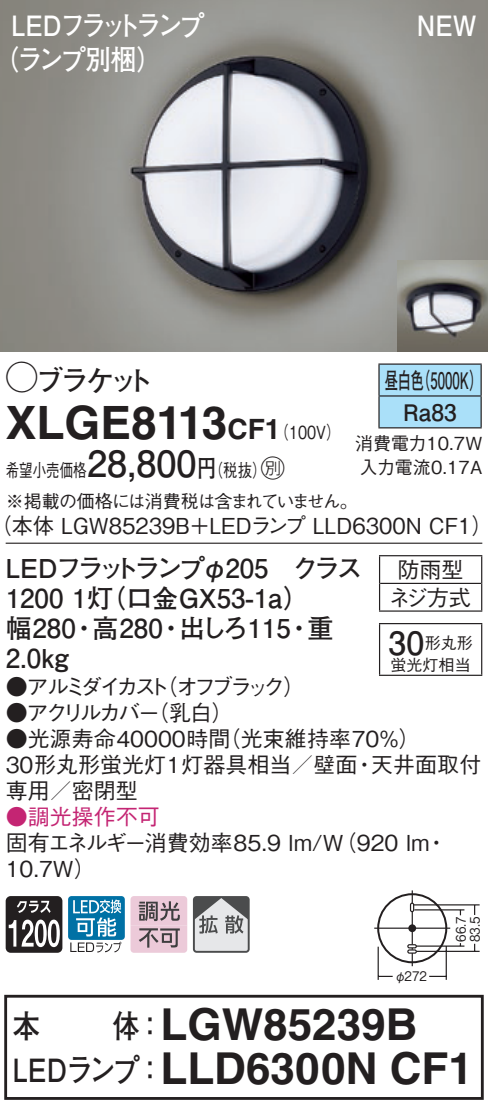
<style>
.page{position:relative;width:488px;height:1108px;background:#fff}
.page>*{position:absolute;margin:0;border:0;box-sizing:border-box;transform-origin:0 0}
.t1{font:700 46px "Helvetica LT Std";color:#231f20}
.t2{font:700 44px "Helvetica LT Std";color:#231f20}
.t3{font:700 36px "Futo Go B101 Pro";color:#231f20}
.t4{font:700 32px "Futo Go B101 Pro";letter-spacing:-.02em;color:#231f20;scale:.85 1}
.t5{font:700 32px "Futo Go B101 Pro";letter-spacing:-.02em;color:#231f20}
.t6{font:700 28px/34px "Futo Go B101 Pro";letter-spacing:-.12em;color:#fff;scale:.9 1}
.t7{font:700 28px "Futo Go B101 Pro";letter-spacing:-.135em;color:#231f20}
.t8{font:700 28px "Helvetica LT Std";color:#231f20}
.t9{font:700 26px/30px "Futo Go B101 Pro";color:#231f20}
.t10{font:700 26px "Futo Go B101 Pro";letter-spacing:-.12em;color:#231f20}
.t11{font:24px "Ford Classification 1";color:#231f20}
.t12{font:700 22.8px/32px "Futo Go B101 Pro";color:#231f20;scale:.58 1}
.t13{font:500 22px/26px "Gothic BBB Pro";color:#231f20}
.t14{font:500 22px "Gothic BBB Pro";color:#231f20;scale:.96 1}
.t15{font:500 22px/26px "Gothic BBB Pro";letter-spacing:-.18em;color:#231f20}
.t16{font:500 22px "Gothic BBB Pro";letter-spacing:-.14em;color:#231f20}
.t17{font:500 22px "Gothic BBB Pro";color:#c42573}
.t18{font:500 18px/31.6px "Gothic BBB Pro";letter-spacing:-.04em;color:#231f20;scale:.75 1}
.t19{font:500 18px/24px "Gothic BBB Pro";color:#231f20}
.t20{font:500 18px "Gothic BBB Pro";color:#231f20;scale:.8 1}
.t21{font:500 16px "Gothic BBB Pro";color:#231f20}
.t22{font:500 13.2px "Gothic BBB Pro";color:#231f20;scale:.9 1}
.s1{font-family:"Ford Classification 1";font-weight:400;font-size:32px}
.s2{font-family:"Helvetica LT Std";font-weight:700;font-size:28px}
.s3{font-family:"Gothic BBB Pro";font-weight:500;font-size:18px}
.s4{font-family:"Futo Go B101 Pro";font-weight:700;font-size:24px}
</style>
<div class="page">
<div style="left:407px;top:944px;width:10px;height:4px;border:1px solid #231f20;border-radius:2px"></div>
<div style="left:410px;top:902px;width:4px;height:10px;border:1px solid #231f20;border-radius:2px"></div>
<div style="left:407px;top:949px;width:10px;height:4px;border:1px solid #231f20;border-radius:2px"></div>
<div style="left:377px;top:893px;width:70px;height:70px;border:2px solid #231f20;border-radius:50%"></div>
<hr style="left:374px;top:927px;width:76px;height:2px;background:#231f20">
<svg style="left:411px;top:890px;width:2px;height:13px"></svg>
<hr style="left:411px;top:911px;width:2px;height:33px;background:#231f20">
<div style="left:408px;top:924px;width:8px;height:8px;background:#231f20;border-radius:50%"></div>
<hr style="left:413px;top:904px;width:66px;height:1px;background:#231f20">
<hr style="left:414px;top:909px;width:50px;height:1px;background:#231f20">
<hr style="left:416px;top:950px;width:63px;height:2px;background:#231f20">
<hr style="left:416px;top:945px;width:48px;height:2px;background:#231f20">
<hr style="left:445px;top:946px;width:2px;height:34px;background:#231f20">
<hr style="left:377px;top:946px;width:2px;height:34px;background:#231f20">
<svg style="left:379px;top:975px;width:13px;height:2px"></svg>
<svg style="left:429px;top:975px;width:17px;height:2px"></svg>
<svg style="left:411px;top:948px;width:2px;height:18px"></svg>
<img style="left:0;top:0;width:488px;height:351px">
<img style="left:397px;top:261px;width:91px;height:90px">
<svg style="left:6px;top:896px;width:56px;height:57px"></svg>
<div style="left:68px;top:896px;width:57px;height:44px;background:#0071a5;border-radius:3px"></div>
<svg style="left:70px;top:899px;width:51px;height:53px"></svg>
<svg style="left:130px;top:896px;width:57px;height:57px;background:#c9afbb"></svg>
<svg style="left:196px;top:899px;width:50px;height:51px;background:#b5b6b8"></svg>
<div style="left:193px;top:896px;width:56px;height:57px;border:2px solid #4b4c4d;border-radius:3px"></div>
<hr style="left:6px;top:542px;width:476px;height:2px;background:#231f20">
<div style="left:379px;top:365px;width:101px;height:62px;background:#aae0f9"></div>
<hr style="left:378px;top:363px;width:103px;height:2px;background:#231f20">
<hr style="left:378px;top:365px;width:1px;height:30px;background:#231f20">
<hr style="left:480px;top:365px;width:1px;height:30px;background:#231f20">
<hr style="left:378px;top:395px;width:103px;height:2px;background:#231f20">
<hr style="left:378px;top:396px;width:1px;height:31px;background:#231f20">
<hr style="left:480px;top:396px;width:1px;height:31px;background:#231f20">
<hr style="left:378px;top:427px;width:103px;height:1px;background:#231f20">
<svg style="left:379px;top:556px;width:1px;height:54px"></svg>
<hr style="left:379px;top:555px;width:103px;height:1px;background:#231f20">
<svg style="left:481px;top:556px;width:1px;height:54px"></svg>
<hr style="left:380px;top:583px;width:101px;height:1px;background:#231f20">
<hr style="left:379px;top:610px;width:103px;height:2px;background:#231f20">
<hr style="left:379px;top:624px;width:1px;height:51px;background:#231f20">
<hr style="left:379px;top:623px;width:103px;height:1px;background:#231f20">
<hr style="left:481px;top:624px;width:1px;height:51px;background:#231f20">
<hr style="left:379px;top:674px;width:103px;height:2px;background:#231f20">
<div style="left:4px;top:995px;width:479px;height:105px;border:3px solid #231f20"></div>
<p class="t6" style="left:-7px;top:5px;width:237px;text-indent:18px">LEDフラットランプ（ランプ別梱(</p>
<p class="t6" style="left:416px;top:5px;width:68px">NEW</p>
<p class="t7" style="left:6px;top:358px;width:150px"><span class="s1">A</span>ブラケット</p>
<p class="t12" style="left:417px;top:361px;width:115px">（5000 (K</p>
<p class="t12" style="left:403px;top:361px;width:94px;text-indent:-19px">昼白色<br>Ra83</p>
<h1 class="t1" style="left:6px;top:395px;width:223px">XLGE8113</h1>
<p class="t8" style="left:227px;top:412px;width:39px">CF</p>
<p class="t20" style="left:265px;top:418px;width:96px">（<span class="s2">1</span> 100 (V</p>
<p class="t19" style="left:355px;top:429px;width:129px">消費電力10.7W入力電流0.17A</p>
<h3 class="t3" style="left:87px;top:434px;width:111px">28,800</h3>
<p class="t11" style="left:252px;top:455px;width:34px">C<span class="s3">）</span></p>
<p class="t20" style="left:197px;top:455px;width:70px">（<span class="s4">円</span>税抜</p>
<p class="t18" style="left:6px;top:452px;width:471px">希望小売価格<br>※掲載の価格には消費税は含まれていません。</p>
<p class="t14" style="left:-9px;top:508px;width:524px">（本体 LGW85239B＋LEDランプ LLD6300N CF1(</p>
<p class="t9" style="left:292px;top:550px;width:71px">クラス</p>
<p class="t10" style="left:6px;top:547px;width:264px">LEDフラットランプφ205</p>
<p class="t9" style="left:6px;top:580px;width:305px">1200 （灯1 口金GX53-1 (a</p>
<p class="t13" style="left:389px;top:553px;width:83px;line-height:27.6px;text-align:center">防雨型ネジ方式</p>
<p class="t21" style="left:424px;top:630px;width:49px">形丸形</p>
<p class="t9" style="left:307px;top:610px;width:27px">重</p>
<p class="t9" style="left:6px;top:610px;width:72px">幅280<br>2.0kg</p>
<p class="t9" style="left:92px;top:610px;width:72px">高280</p>
<p class="t9" style="left:179px;top:610px;width:113px">出しろ115</p>
<p class="t9" style="left:71px;top:610px;width:27px">・</p>
<p class="t9" style="left:158px;top:610px;width:27px">・</p>
<p class="t9" style="left:286px;top:610px;width:27px">・</p>
<h3 class="t5" style="left:388px;top:617px;width:37px">30</h3>
<p class="t21" style="left:390px;top:652px;width:81px">蛍光灯相当</p>
<p class="t13" style="left:156px;top:670px;width:151px">（オフブラック(</p>
<p class="t15" style="left:147px;top:670px;width:88px;text-indent:-141px">●アルミダイカスト<br>（乳白(</p>
<p class="t16" style="left:6px;top:694px;width:156px">●アクリルカバー</p>
<p class="t13" style="left:219px;top:722px;width:203px">（光束維持率70％(</p>
<p class="t13" style="left:6px;top:722px;width:226px">●光源寿命40000時間</p>
<p class="t13" style="left:6px;top:748px;width:353px">30形丸形蛍光灯1灯器具相当／壁面専用／密閉型</p>
<p class="t17" style="left:6px;top:798px;width:155px">●調光操作不可</p>
<p class="t13" style="left:371px;top:748px;width:111px">天井面取付</p>
<p class="t13" style="left:353px;top:748px;width:23px">・</p>
<p class="t13" style="left:6px;top:826px;width:425px">固有エネルギー消費効率85.9 lm （W/ 920 lm<br>10.7W(</p>
<p class="t13" style="left:425px;top:826px;width:23px">・</p>
<h3 class="t4" style="left:13px;top:1000px;width:34px">本</h3>
<h3 class="t4" style="left:113px;top:1000px;width:62px">体：</h3>
<p class="t22" style="left:394px;top:965px;width:38px">φ272</p>
<h2 class="t2" style="left:160px;top:997px;width:258px">LGW85239B</h2>
<p class="t22" style="left:450px;top:942px;width:30px;rotate:-90deg">66.7</p>
<p class="t22" style="left:464px;top:942px;width:30px;rotate:-90deg">83.5</p>
<h3 class="t4" style="left:13px;top:1044px;width:179px">LEDランプ：</h3>
<h2 class="t2" style="left:160px;top:1041px;width:314px">LLD6300N CF1</h2>
</div>
